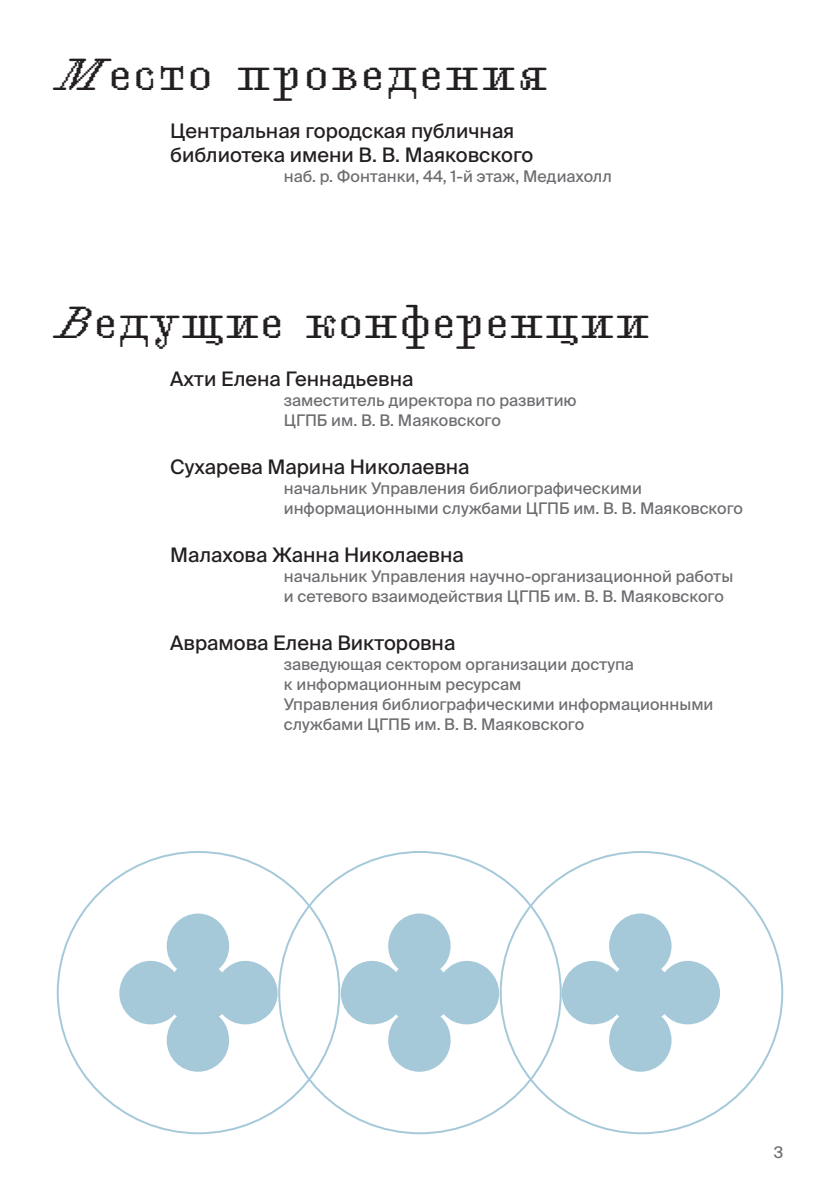
<style>
.page{position:relative;width:840px;height:1191px;background:#fff}
.page>*{position:absolute;margin:0;border:0;box-sizing:border-box;transform-origin:0 0}
.t1{font:44px "FAT Rene Mayak";letter-spacing:-.03em;color:#231f20}
.t2{font:44px "FAT Rene Mayak";color:#231f20}
.t3{font:20px/24px "Suisse Intl";color:#231f20}
.t4{font:16px/20px "Suisse Intl";color:#6c6d70}
</style>
<div class="page">
<svg style="left:119px;top:913px;width:158px;height:158px"></svg>
<svg style="left:340px;top:913px;width:159px;height:158px"></svg>
<svg style="left:561px;top:913px;width:158px;height:158px"></svg>
<h1 class="t2" style="left:57px;top:48px;width:493px">Место проведения</h1>
<p class="t3" style="left:170px;top:119px;width:364px">Центральная городская публичная библиотека имени В. В. Маяковского</p>
<p class="t4" style="left:283px;top:166px;width:329px">наб. р. Фонтанки, 44, 1-й этаж, Медиахолл</p>
<h1 class="t1" style="left:57px;top:295px;width:595px">Ведущие конференции</h1>
<p class="t3" style="left:170px;top:366px;width:244px">Ахти Елена Геннадьевна</p>
<p class="t4" style="left:283px;top:390px;width:294px">заместитель директора по развитию<br>ЦГПБ им. В. В. Маяковского</p>
<p class="t3" style="left:170px;top:454px;width:300px">Сухарева Марина Николаевна</p>
<p class="t4" style="left:283px;top:478px;width:460px">начальник Управления библиографическими информационными службами ЦГПБ им. В. В. Маяковского</p>
<p class="t3" style="left:170px;top:542px;width:295px">Малахова Жанна Николаевна</p>
<p class="t4" style="left:283px;top:566px;width:451px">начальник Управления научно-организационной работы и сетевого взаимодействия ЦГПБ им. В. В. Маяковского</p>
<p class="t3" style="left:170px;top:630px;width:286px">Аврамова Елена Викторовна</p>
<p class="t4" style="left:283px;top:654px;width:431px">заведующая сектором организации доступа<br>к информационным ресурсам<br>Управления библиографическими информационными службами ЦГПБ им. В. В. Маяковского</p>
<p class="t4" style="left:773px;top:1142px;width:11px">3</p>
</div>
